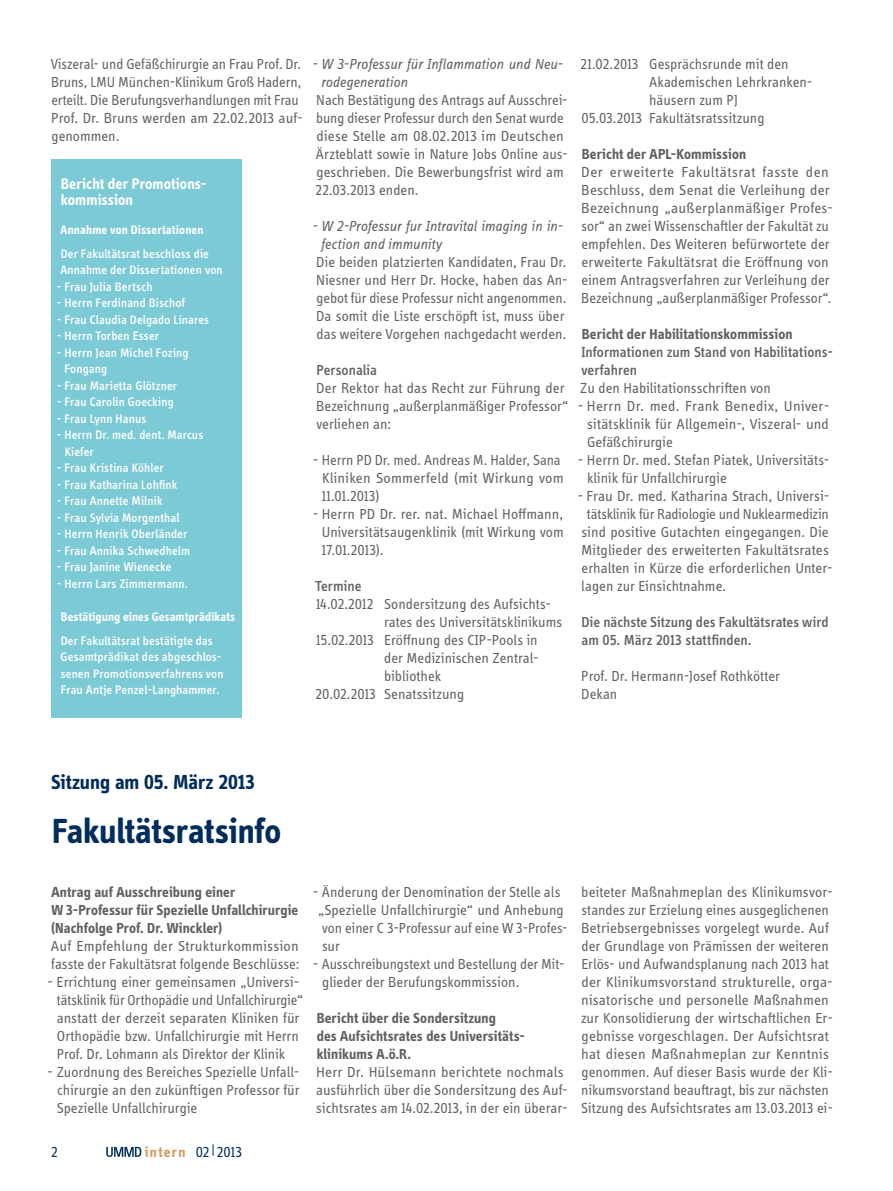
<style>
.page{position:relative;width:893px;height:1191px;background:#fff}
.page>*{position:absolute;margin:0;border:0;box-sizing:border-box;transform-origin:0 0}
.t1{font:700 36px "Info Display OT";letter-spacing:-.005em;color:#002d5c}
.t2{font:700 21px "Info Display OT";color:#002d5c}
.t3{font:700 15.75px/16.5px "Info Display OT";letter-spacing:.005em;color:#fff}
.t4{font:15px/18px "Info Display OT";color:#626262}
.t5{font:700 15px/18px "Info Display OT";letter-spacing:.005em;color:#626262}
.t6{font:500 15px/18px "Info Display OT";color:#626262}
.t7{font:italic 15px/18px "Info Display OT";color:#626262}
.t8{font:15px "Info Display OT";color:#002d5c}
.t9{font:500 12.75px/16.5px "Info Display OT";letter-spacing:.01em;color:#fff}
.t10{font:700 12.75px "Info Display OT";letter-spacing:.01em;color:#fff}
.s1{font-weight:700;color:#d79862}
</style>
<div class="page">
<div style="left:51px;top:159px;width:190px;height:558px;background:#7ccad5"></div>
<svg style="left:106px;top:1146px;width:35px;height:11px"></svg>
<p class="t4" style="left:51px;top:55px;width:254px">Viszeral- und Gefäßchirurgie an Frau Prof. Dr.<br>Bruns, LMU München-Klinikum Groß Hadern, erteilt. Die Berufungsverhandlungen mit Frau Prof. Dr. Bruns werden am 22.02.2013 auf&shy;genommen.</p>
<p class="t7" style="left:321px;top:55px;width:244px;text-indent:-9px">- W 3-Professur für Inflammation und Neu&shy;rodegeneration</p>
<p class="t4" style="left:316px;top:91px;width:254px">Nach Bestätigung des Antrags auf Ausschrei&shy;bung dieser Professur durch den Senat wurde diese Stelle am 08.02.2013 im Deutschen Ärzteblatt sowie in Nature Jobs Online aus&shy;geschrieben. Die Bewerbungsfrist wird am 22.03.2013 enden.</p>
<p class="t7" style="left:321px;top:217px;width:243px;text-indent:-9px">- W 2-Professur fur Intravital imaging in in&shy;fection and immunity</p>
<p class="t4" style="left:316px;top:253px;width:253px">Die beiden platzierten Kandidaten, Frau Dr.<br>Niesner und Herr Dr. Hocke, haben das An&shy;gebot für diese Professur nicht angenommen.<br>Da somit die Liste erschöpft ist, muss über das weitere Vorgehen nachgedacht werden.</p>
<p class="t6" style="left:316px;top:361px;width:62px">Personalia</p>
<p class="t4" style="left:316px;top:379px;width:254px">Der Rektor hat das Recht zur Führung der<br>Bezeichnung „außerplanmäßiger Professor“ verliehen an:</p>
<p class="t4" style="left:322px;top:451px;width:243px;text-indent:-9px">- Herrn PD Dr. med. Andreas M. Halder, Sana<br>Kliniken Sommerfeld (mit Wirkung vom<br>11.01.2013)</p>
<p class="t4" style="left:322px;top:505px;width:243px;text-align:justify;text-indent:-9px">- Herrn PD Dr. rer. nat. Michael Hoffmann, Universitätsaugenklinik (mit Wirkung vom 17.01.2013).</p>
<p class="t6" style="left:315px;top:577px;width:48px">Termine</p>
<p class="t4" style="left:316px;top:595px;width:236px">14.02.2012 Sondersitzung des Aufsichts-</p>
<p class="t4" style="left:384px;top:613px;width:179px">rates des Universitätsklinikums</p>
<p class="t4" style="left:316px;top:631px;width:223px">15.02.2013 Eröffnung des CIP-Pools in</p>
<p class="t4" style="left:384px;top:649px;width:156px">der Medizinischen Zentral-</p>
<p class="t4" style="left:384px;top:667px;width:59px">bibliothek</p>
<p class="t4" style="left:316px;top:685px;width:150px">20.02.2013 Senatssitzung</p>
<p class="t3" style="left:61px;top:175px;width:147px">Bericht der Promotions&shy;kommission</p>
<p class="t10" style="left:61px;top:221px;width:144px">Annahme von Dissertationen</p>
<p class="t9" style="left:60px;top:245px;width:164px">Der Fakultätsrat beschloss die<br>Annahme der Dissertationen von</p>
<p class="t9" style="left:57px;top:278px;width:97px">- Frau Julia Bertsch</p>
<p class="t9" style="left:57px;top:294px;width:130px">- Herrn Ferdinand Bischof</p>
<p class="t9" style="left:57px;top:311px;width:154px">- Frau Claudia Delgado Linares</p>
<p class="t9" style="left:57px;top:327px;width:104px">- Herrn Torben Esser</p>
<p class="t9" style="left:65px;top:344px;width:126px;text-indent:-8px">- Herrn Jean Michel Fozing<br>Fongang</p>
<p class="t9" style="left:57px;top:377px;width:122px">- Frau Marietta Glötzner</p>
<p class="t9" style="left:57px;top:393px;width:119px">- Frau Carolin Goecking</p>
<p class="t9" style="left:57px;top:410px;width:91px">- Frau Lynn Hanus</p>
<p class="t9" style="left:65px;top:426px;width:140px;text-indent:-8px">- Herrn Dr. med. dent. Marcus<br>Kiefer</p>
<p class="t9" style="left:57px;top:459px;width:109px">- Frau Kristina Köhler</p>
<p class="t9" style="left:57px;top:476px;width:122px">- Frau Katharina Lohfink</p>
<p class="t9" style="left:57px;top:492px;width:107px">- Frau Annette Milnik</p>
<p class="t9" style="left:57px;top:509px;width:124px">- Frau Sylvia Morgenthal</p>
<p class="t9" style="left:57px;top:525px;width:132px">- Herrn Henrik Oberländer</p>
<p class="t9" style="left:57px;top:542px;width:135px">- Frau Annika Schwedhelm</p>
<p class="t9" style="left:57px;top:558px;width:116px">- Frau Janine Wienecke</p>
<p class="t9" style="left:57px;top:575px;width:133px">- Herrn Lars Zimmermann.</p>
<p class="t10" style="left:61px;top:608px;width:176px">Bestätigung eines Gesamtprädikats</p>
<p class="t9" style="left:61px;top:632px;width:164px">Der Fakultätsrat bestätigte das<br>Gesamtprädikat des abgeschlos&shy;senen Promotionsverfahrens von<br>Frau Antje Penzel-Langhammer.</p>
<p class="t4" style="left:581px;top:55px;width:210px">21.02.2013 Gesprächsrunde mit den</p>
<p class="t4" style="left:649px;top:73px;width:165px">Akademischen Lehrkranken-</p>
<p class="t4" style="left:649px;top:91px;width:90px">häusern zum PJ</p>
<p class="t4" style="left:581px;top:109px;width:185px">05.03.2013 Fakultätsratssitzung</p>
<p class="t5" style="left:582px;top:145px;width:166px">Bericht der APL-Kommission</p>
<p class="t4" style="left:581px;top:163px;width:253px">Der erweiterte Fakultätsrat fasste den Beschluss, dem Senat die Verleihung der Bezeichnung „außerplanmäßiger Profes&shy;sor“ an zwei Wissenschaftler der Fakultät zu empfehlen. Des Weiteren befürwortete der erweiterte Fakultätsrat die Eröffnung von einem Antragsverfahren zur Verleihung der Bezeichnung „außerplanmäßiger Professor“.</p>
<p class="t5" style="left:582px;top:325px;width:212px">Bericht der Habilitationskommission</p>
<p class="t6" style="left:581px;top:343px;width:253px">Informationen zum Stand von Habilitations&shy;verfahren</p>
<p class="t4" style="left:580px;top:379px;width:192px">Zu den Habilitationsschriften von</p>
<p class="t4" style="left:587px;top:397px;width:244px;text-align:justify;text-indent:-9px">- Herrn Dr. med. Frank Benedix, Univer&shy;sitätsklinik für Allgemein-, Viszeral- und Gefäßchirurgie</p>
<p class="t4" style="left:587px;top:451px;width:244px;text-indent:-9px">- Herrn Dr. med. Stefan Piatek, Universitäts&shy;klinik für Unfallchirurgie</p>
<p class="t4" style="left:578px;top:487px;width:253px">- Frau Dr. med. Katharina Strach, Universi-</p>
<p class="t4" style="left:587px;top:505px;width:244px">tätsklinik für Radiologie und Nuklearmedizin</p>
<p class="t4" style="left:581px;top:523px;width:249px">sind positive Gutachten eingegangen. Die</p>
<p class="t4" style="left:581px;top:541px;width:249px">Mitglieder des erweiterten Fakultätsrates</p>
<p class="t4" style="left:581px;top:559px;width:253px">erhalten in Kürze die erforderlichen Unter-</p>
<p class="t4" style="left:581px;top:577px;width:146px">lagen zur Einsichtnahme.</p>
<p class="t6" style="left:581px;top:613px;width:249px">Die nächste Sitzung des Fakultätsrates wird am 05. März 2013 stattfinden.</p>
<p class="t4" style="left:581px;top:667px;width:200px">Prof. Dr. Hermann-Josef Rothkötter<br>Dekan</p>
<h2 class="t2" style="left:51px;top:769px;width:205px">Sitzung am 05. März 2013</h2>
<h1 class="t1" style="left:52px;top:809px;width:231px">Fakultätsratsinfo</h1>
<p class="t5" style="left:51px;top:883px;width:248px">Antrag auf Ausschreibung einer<br>W 3-Professur für Spezielle Unfallchirurgie (Nachfolge Prof. Dr. Winckler)</p>
<p class="t4" style="left:51px;top:937px;width:250px">Auf Empfehlung der Strukturkommission fasste der Fakultätsrat folgende Beschlüsse:</p>
<p class="t4" style="left:57px;top:973px;width:248px;text-indent:-9px">- Errichtung einer gemeinsamen „Universi&shy;tätsklinik für Orthopädie und Unfallchirurgie“ anstatt der derzeit separaten Kliniken für Orthopädie bzw. Unfallchirurgie mit Herrn Prof. Dr. Lohmann als Direktor der Klinik</p>
<p class="t4" style="left:57px;top:1063px;width:244px;text-align:justify;text-indent:-9px">- Zuordnung des Bereiches Spezielle Unfall&shy;chirurgie an den zukünftigen Professor für Spezielle Unfallchirurgie</p>
<p class="t8" style="left:51px;top:1143px;width:8px">2</p>
<p class="t8" style="left:145px;top:1143px;width:99px"><span class="s1">intern</span> 02|2013</p>
<p class="t4" style="left:318px;top:883px;width:251px;text-indent:-5px">- Änderung der Denomination der Stelle als „Spezielle Unfallchirurgie“ und Anhebung von einer C 3-Professur auf eine W 3-Profes&shy;sur</p>
<p class="t4" style="left:322px;top:955px;width:244px;text-indent:-10px">- Ausschreibungstext und Bestellung der Mit&shy;glieder der Berufungskommission.</p>
<p class="t5" style="left:317px;top:1009px;width:210px">Bericht über die Sondersitzung<br>des Aufsichtsrates des Universitäts&shy;klinikums A.ö.R.</p>
<p class="t4" style="left:316px;top:1063px;width:253px">Herr Dr. Hülsemann berichtete nochmals ausführlich über die Sondersitzung des Auf&shy;sichtsrates am 14.02.2013, in der ein überar-</p>
<p class="t4" style="left:581px;top:883px;width:253px">beiteter Maßnahmeplan des Klinikumsvor&shy;standes zur Erzielung eines ausgeglichenen Betriebsergebnisses vorgelegt wurde. Auf der Grundlage von Prämissen der weiteren Erlös- und Aufwandsplanung nach 2013 hat der Klinikumsvorstand strukturelle, orga&shy;nisatorische und personelle Maßnahmen zur Konsolidierung der wirtschaftlichen Er&shy;gebnisse vorgeschlagen. Der Aufsichtsrat hat diesen Maßnahmeplan zur Kenntnis genommen. Auf dieser Basis wurde der Kli&shy;nikumsvorstand beauftragt, bis zur nächsten Sitzung des Aufsichtsrates am 13.03.2013 ei-</p>
</div>
